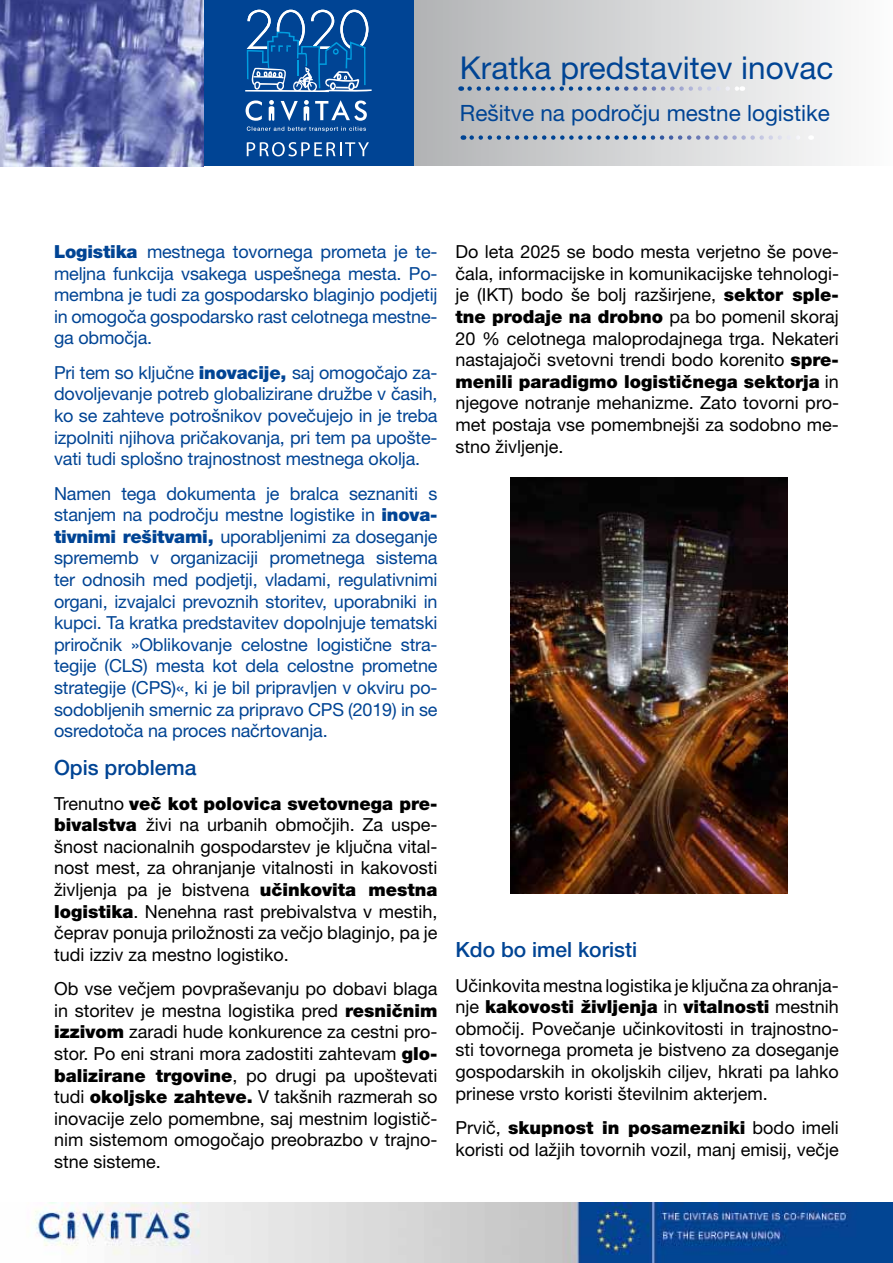
<style>
.page{position:relative;width:893px;height:1263px;background:#fff}
.page>*{position:absolute;margin:0;border:0;box-sizing:border-box;transform-origin:0 0}
.t1{font:31.5px "Helvetica Neue LT Pro";color:#004494}
.t2{font:22.5px "Helvetica Neue LT Pro";color:#004494}
.t3{font:500 21px "Helvetica Neue LT Pro";color:#004494}
.t4{font:18px/21.6px "Helvetica Neue LT Pro";color:#000;text-align:justify}
.t5{font:18px/21.6px "Helvetica Neue LT Pro";letter-spacing:-.01em;color:#004494;text-align:justify}
.s1{font-weight:900}
</style>
<div class="page">
<img style="left:33px;top:1203px;width:860px;height:60px">
<div style="left:413px;top:0;width:480px;height:165px;background:linear-gradient(to right,#b1b3b5,#fdfdfd)"></div>
<div style="left:200px;top:0;width:214px;height:165px;background:#004494"></div>
<img style="left:0;top:0;width:203px;height:166px">
<svg style="left:246px;top:100px;width:121px;height:32px"></svg>
<svg style="left:245px;top:10px;width:127px;height:82px"></svg>
<svg style="left:247px;top:142px;width:122px;height:14px"></svg>
<svg style="left:469px;top:86px;width:273px;height:5px"></svg>
<svg style="left:472px;top:135px;width:339px;height:5px"></svg>
<img style="left:510px;top:478px;width:278px;height:415px">
<h1 class="t1" style="left:460px;top:49px;width:375px">Kratka predstavitev inovac</h1>
<p class="t2" style="left:460px;top:100px;width:372px">Rešitve na področju mestne logistike</p>
<p class="t5" style="left:54px;top:241px;width:385px"><span class="s1">Logistika</span> mestnega tovornega prometa je te&shy;meljna funkcija vsakega uspešnega mesta. Po&shy;membna je tudi za gospodarsko blaginjo podjetij in omogoča gospodarsko rast celotnega mestne&shy;ga območja.</p>
<p class="t5" style="left:54px;top:361px;width:385px">Pri tem so ključne <span class="s1">inovacije,</span> saj omogočajo za&shy;dovoljevanje potreb globalizirane družbe v časih, ko se zahteve potrošnikov povečujejo in je treba izpolniti njihova pričakovanja, pri tem pa upošte&shy;vati tudi splošno trajnostnost mestnega okolja.</p>
<p class="t5" style="left:54px;top:482px;width:385px">Namen tega dokumenta je bralca seznaniti s stanjem na področju mestne logistike in <span class="s1">inova&shy;tivnimi rešitvami,</span> uporabljenimi za doseganje sprememb v organizaciji prometnega sistema ter odnosih med podjetji, vladami, regulativnimi organi, izvajalci prevoznih storitev, uporabniki in kupci. Ta kratka predstavitev dopolnjuje tematski priročnik »Oblikovanje celostne logistične stra&shy;tegije (CLS) mesta kot dela celostne prometne strategije (CPS</p>
<p class="t5" style="left:54px;top:677px;width:385px;text-indent:118px">)«, ki je bil pripravljen v okviru po&shy;sodobljenih smernic za pripravo CPS</p>
<p class="t5" style="left:348px;top:698px;width:91px">(2019) in se</p>
<p class="t5" style="left:54px;top:720px;width:275px">osredotoča na proces načrtovanja.</p>
<p class="t3" style="left:54px;top:755px;width:144px">Opis problema</p>
<p class="t4" style="left:54px;top:792px;width:385px">Trenutno <span class="s1">več kot polovica svetovnega pre&shy;bivalstva</span> živi na urbanih območjih. Za uspe&shy;šnost nacionalnih gospodarstev je ključna vital&shy;nost mest, za ohranjanje vitalnosti in kakovosti življenja pa je bistvena <span class="s1">učinkovita mestna logistika</span>. Nenehna rast prebivalstva v mestih, čeprav ponuja priložnosti za večjo blaginjo, pa je tudi izziv za mestno logistiko.</p>
<p class="t4" style="left:54px;top:978px;width:385px">Ob vse večjem povpraševanju po dobavi blaga in storitev je mestna logistika pred <span class="s1">resničnim izzivom</span> zaradi hude konkurence za cestni pro&shy;stor. Po eni strani mora zadostiti zahtevam <span class="s1">glo&shy;balizirane trgovine</span>, po drugi pa upoštevati tudi <span class="s1">okoljske zahteve.</span> V takšnih razmerah so inovacije zelo pomembne, saj mestnim logistič&shy;nim sistemom omogočajo preobrazbo v trajno&shy;stne sisteme.</p>
<p class="t4" style="left:455px;top:241px;width:385px">Do leta 2025 se bodo mesta verjetno še pove&shy;čala, informacijske in komunikacijske tehnologi&shy;je (I KT) bodo še bolj razširjene, <span class="s1">sektor sple&shy;tne prodaje na drobno</span> pa bo pomenil skoraj 20 % celotnega maloprodajnega trga. Nekateri nastajajoči svetovni trendi bodo korenito <span class="s1">spre&shy;menili paradigmo logističnega sektorja</span> in njegove notranje mehanizme. Zato tovorni pro&shy;met postaja vse pomembnejši za sodobno me&shy;stno življenje.</p>
<p class="t3" style="left:455px;top:937px;width:183px">Kdo bo imel koristi</p>
<p class="t4" style="left:455px;top:974px;width:385px">Učinkovita mestna logistika je ključna za ohranja&shy;nje <span class="s1">kakovosti življenja</span> in <span class="s1">vitalnosti</span> mestnih območij. Povečanje učinkovitosti in trajnostno&shy;sti tovornega prometa je bistveno za doseganje gospodarskih in okoljskih ciljev, hkrati pa lahko prinese vrsto koristi številnim akterjem.</p>
<p class="t4" style="left:455px;top:1116px;width:385px">Prvič, <span class="s1">skupnost in posamezniki</span> bodo imeli koristi od lažjih tovornih vozil, manj emisij, večje</p>
</div>
